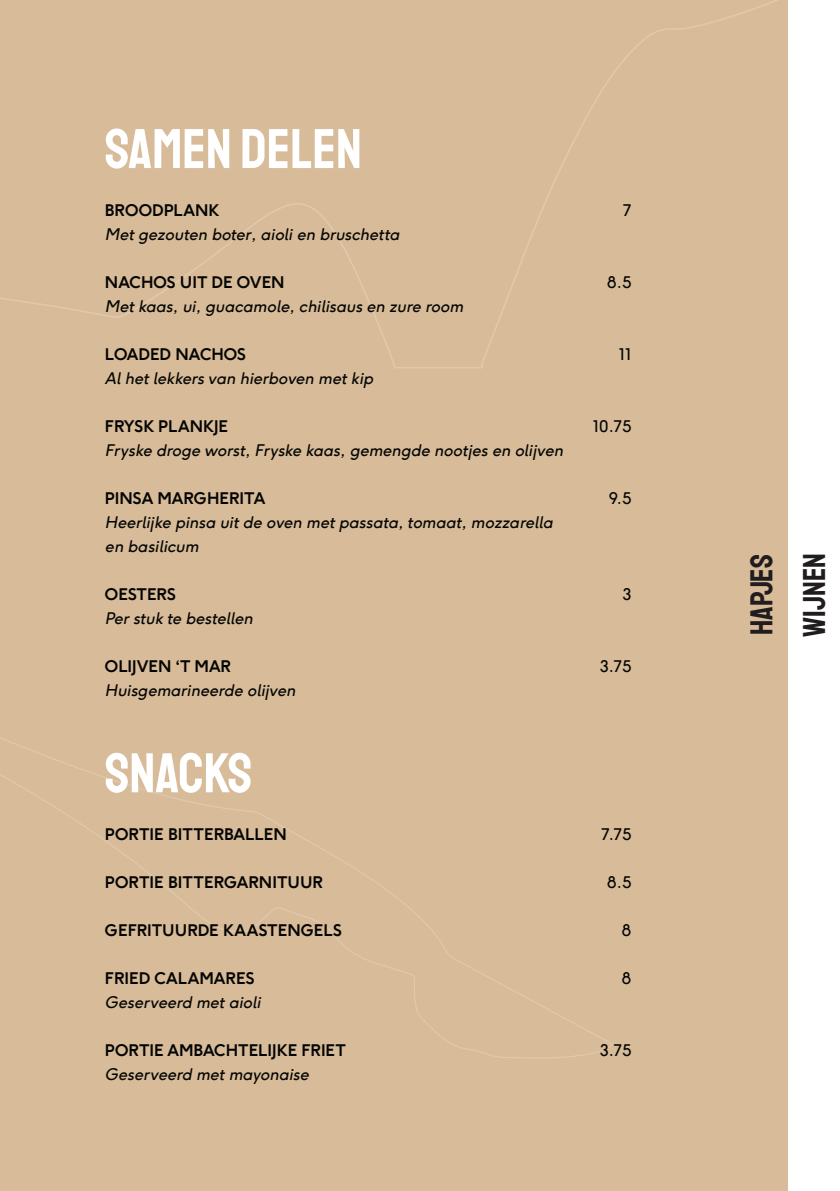
<style>
.page{position:relative;width:840px;height:1191px;background:#fff}
.page>*{position:absolute;margin:0;border:0;box-sizing:border-box;transform-origin:0 0}
.t1{font:56px "Staatliches";color:#fff}
.t2{font:32px "Staatliches";color:#211d1f}
.t3{font:italic 16px "F37 Ginger";color:#040503}
.t4{font:700 16px "F37 Ginger";color:#040503}
.t5{font:16px "F37 Ginger";letter-spacing:-.015em;color:#040503}
</style>
<div class="page">
<div style="left:0;top:0;width:787px;height:1191px;background:#d8bc99"></div>
<svg style="left:0;top:0;width:788px;height:370px"></svg>
<svg style="left:0;top:737px;width:613px;height:322px"></svg>
<p class="t1" style="left:105px;top:112px;width:258px">SAMEN DELEN</p>
<p class="t4" style="left:105px;top:200px;width:116px">BROODPLANK</p>
<p class="t5" style="left:622px;top:200px;width:10px">7</p>
<p class="t3" style="left:105px;top:224px;width:299px">Metgezouten boter,aiolien bruschetta</p>
<p class="t4" style="left:105px;top:272px;width:181px">NACHOS UIT DE OVEN</p>
<p class="t5" style="left:606px;top:272px;width:26px">8.5</p>
<p class="t3" style="left:105px;top:296px;width:363px">Metkaas,ui,guacamole,chilisaus en zure room</p>
<p class="t4" style="left:105px;top:344px;width:142px">LOADED NACHOS</p>
<p class="t5" style="left:618px;top:344px;width:14px">11</p>
<p class="t3" style="left:105px;top:368px;width:273px">Alhetlekkers van hierboven metkip</p>
<p class="t4" style="left:105px;top:416px;width:125px">FRYSK PLANKJE</p>
<p class="t5" style="left:593px;top:416px;width:40px">10.75</p>
<p class="t3" style="left:105px;top:440px;width:463px">Fryske droge worst,Fryske kaas,gemengde nootjes en olijven</p>
<p class="t4" style="left:105px;top:488px;width:162px">PINSA MARGHERITA</p>
<p class="t5" style="left:608px;top:488px;width:24px">9.5</p>
<p class="t3" style="left:105px;top:512px;width:452px">Heerlijke pinsa uitde oven metpassata,tomaat,mozzarella</p>
<p class="t3" style="left:105px;top:536px;width:99px">en basilicum</p>
<p class="t4" style="left:105px;top:584px;width:72px">OESTERS</p>
<p class="t5" style="left:621px;top:584px;width:11px">3</p>
<p class="t3" style="left:105px;top:608px;width:153px">Perstuk te bestellen</p>
<p class="t4" style="left:105px;top:656px;width:127px">OLIJVEN ‘T MAR</p>
<p class="t5" style="left:599px;top:656px;width:34px">3.75</p>
<p class="t3" style="left:105px;top:680px;width:195px">Huisgemarineerde olijven</p>
<p class="t1" style="left:105px;top:736px;width:149px">SNACKS</p>
<p class="t4" style="left:105px;top:824px;width:183px">PORTIE BITTERBALLEN</p>
<p class="t5" style="left:601px;top:824px;width:32px">7.75</p>
<p class="t4" style="left:105px;top:872px;width:219px">PORTIE BITTERGARNITUUR</p>
<p class="t5" style="left:606px;top:872px;width:26px">8.5</p>
<p class="t4" style="left:105px;top:920px;width:238px">GEFRITUURDE KAASTENGELS</p>
<p class="t5" style="left:621px;top:920px;width:12px">8</p>
<p class="t4" style="left:105px;top:968px;width:151px">FRIED CALAMARES</p>
<p class="t5" style="left:621px;top:968px;width:12px">8</p>
<p class="t3" style="left:105px;top:992px;width:160px">Geserveerd metaioli</p>
<p class="t4" style="left:105px;top:1040px;width:242px">PORTIE AMBACHTELIJKE FRIET</p>
<p class="t5" style="left:599px;top:1040px;width:34px">3.75</p>
<p class="t3" style="left:105px;top:1064px;width:209px">Geserveerd metmayonaise</p>
<p class="t2" style="left:739px;top:635px;width:82px;rotate:-90deg">HAPJES</p>
<p class="t2" style="left:792px;top:636px;width:85px;rotate:-90deg">WIJNEN</p>
</div>
